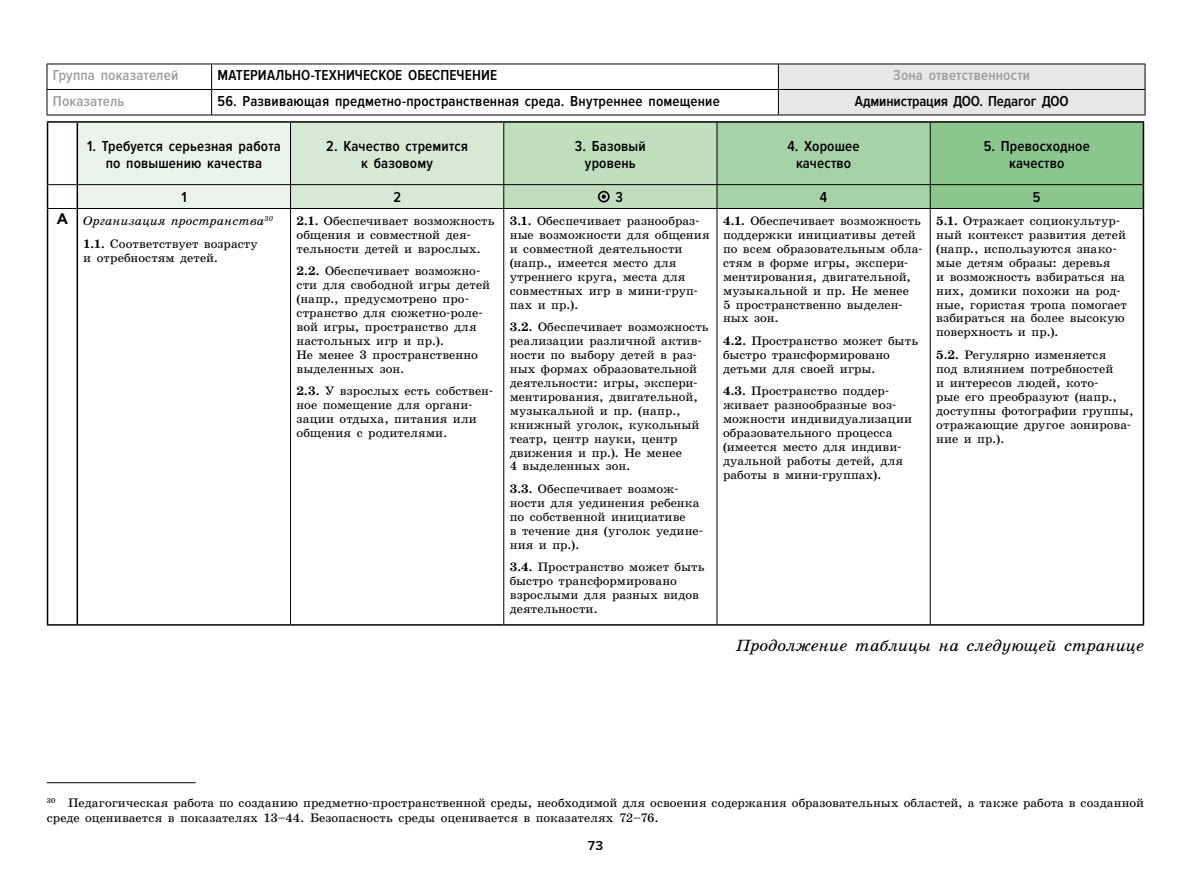
<style>
.page{position:relative;width:1191px;height:893px;background:#fff}
.page>*{position:absolute;margin:0;border:0;box-sizing:border-box;transform-origin:0 0}
.t1{font:italic 16.5px "School Book C San Pin";letter-spacing:-.01em;color:#000}
.t2{font:600 15px/17px "Proxima Nova Cond";letter-spacing:.01em;color:#000;text-align:center}
.t3{font:600 15px "Proxima Nova Cond";letter-spacing:.01em;color:#9d9d9c}
.t4{font:600 15px "Proxima Nova Cond";letter-spacing:-.01em;color:#000}
.t5{font:600 13.5px "Proxima Nova";color:#000}
.t6{font:12.45px/14px "School Book C San Pin";letter-spacing:.005em;color:#000}
.t7{font:italic 12.45px/22.5px "School Book C San Pin";color:#000}
.s1{font-family:"Textbook New";font-weight:700;font-style:normal;font-size:15.3px}
.s2{font-weight:700;font-style:normal}
.s3{font-style:normal}
.s4{font-weight:700}
</style>
<div class="page">
<hr style="left:47px;top:64px;width:165px;height:1px;background:#000">
<hr style="left:212px;top:64px;width:566px;height:1px;background:#000">
<hr style="left:47px;top:89px;width:165px;height:1px;background:#000">
<svg style="left:47px;top:64px;width:1px;height:51px"></svg>
<hr style="left:212px;top:89px;width:566px;height:1px;background:#000">
<svg style="left:211px;top:64px;width:1px;height:51px"></svg>
<div style="left:778px;top:64px;width:367px;height:51px;background:#e7e7e7"></div>
<hr style="left:47px;top:115px;width:165px;height:1px;background:#000">
<hr style="left:212px;top:115px;width:566px;height:1px;background:#000">
<hr style="left:778px;top:115px;width:367px;height:1px;background:#000">
<hr style="left:290px;top:209px;width:1px;height:415px;background:#000">
<hr style="left:503px;top:209px;width:1px;height:415px;background:#000">
<hr style="left:716px;top:209px;width:1px;height:415px;background:#000">
<hr style="left:930px;top:209px;width:1px;height:415px;background:#000">
<hr style="left:77px;top:121px;width:213px;height:2px;background:#000">
<hr style="left:290px;top:121px;width:214px;height:2px;background:#000">
<hr style="left:504px;top:121px;width:213px;height:2px;background:#000">
<hr style="left:717px;top:121px;width:213px;height:2px;background:#000">
<hr style="left:930px;top:121px;width:214px;height:2px;background:#000">
<hr style="left:1142px;top:123px;width:2px;height:62px;background:#000">
<hr style="left:1142px;top:185px;width:2px;height:23px;background:#000">
<hr style="left:1142px;top:208px;width:2px;height:416px;background:#000">
<hr style="left:47px;top:208px;width:1px;height:416px;background:#000">
<hr style="left:77px;top:208px;width:1px;height:416px;background:#000">
<hr style="left:47px;top:121px;width:30px;height:2px;background:#000">
<hr style="left:47px;top:624px;width:30px;height:2px;background:#000">
<hr style="left:77px;top:624px;width:213px;height:2px;background:#000">
<hr style="left:290px;top:624px;width:214px;height:2px;background:#000">
<hr style="left:504px;top:624px;width:213px;height:2px;background:#000">
<hr style="left:717px;top:624px;width:213px;height:2px;background:#000">
<hr style="left:930px;top:624px;width:214px;height:2px;background:#000">
<svg style="left:47px;top:122px;width:1096px;height:87px"></svg>
<hr style="left:47px;top:782px;width:149px;height:1px;background:#000">
<p class="t3" style="left:53px;top:67px;width:127px">Группа показателей</p>
<p class="t2" style="left:218px;top:67px;width:281px">МАТЕРИАЛЬНО-ТЕХНИЧЕСКОЕ ОБЕСПЕЧЕНИЕ</p>
<p class="t3" style="left:893px;top:67px;width:138px">Зона ответственности</p>
<p class="t3" style="left:53px;top:92px;width:73px">Показатель</p>
<p class="t2" style="left:218px;top:93px;width:504px">56. Развивающая предметно-пространственная среда. Внутреннее помещение</p>
<p class="t4" style="left:854px;top:92px;width:215px">Администрация ДОО. Педагог ДОО</p>
<p class="t2" style="left:87px;top:138px;width:195px">1. Требуется серьезная работа по повышению качества</p>
<p class="t2" style="left:326px;top:138px;width:143px">2. Качество стремится к базовому</p>
<p class="t2" style="left:575px;top:138px;width:72px">3. Базовый уровень</p>
<p class="t2" style="left:787px;top:138px;width:74px">4. Хорошее качество</p>
<p class="t2" style="left:983px;top:138px;width:107px">5. Превосходное качество</p>
<p class="t2" style="left:182px;top:189px;width:7px">1</p>
<p class="t2" style="left:393px;top:189px;width:9px">2</p>
<p class="t2" style="left:615px;top:189px;width:9px">3</p>
<p class="t2" style="left:820px;top:189px;width:9px">4</p>
<p class="t2" style="left:1032px;top:189px;width:9px">5</p>
<p class="t7" style="left:83px;top:210px;width:191px;text-indent:-26px"><span class="s1">А</span> Организация пространства<sup>30<br></sup><span class="s2">1.1.</span> <span class="s3">Соответствует возрасту</span></p>
<p class="t6" style="left:83px;top:250px;width:134px">и отребностям детей.</p>
<p class="t6" style="left:936px;top:214px;width:192px"><span class="s4">5.1.</span> Отражает социокультур&shy;ный контекст развития детей (напр. , используются знако&shy;мые детям образы: деревья<br>и возможность взбираться на них, домики похожи на род&shy;ные, гористая тропа помогает взбираться на более высокую поверхность и пр.).</p>
<p class="t6" style="left:936px;top:348px;width:199px"><span class="s4">5.2.</span> Регулярно изменяется<br>под влиянием потребностей<br>и интересов людей, кото-<br>рые его преобразуют (напр. , доступны фотографии группы, отражающие другое зонирова&shy;ние и пр.).</p>
<p class="t6" style="left:723px;top:214px;width:201px"><span class="s4">4.1.</span> Обеспечивает возможность поддержки инициативы детей по всем образовательным обла&shy;стям в форме игры, экспери&shy;ментирования, двигательной, музыкальной и пр. Не менее<br>5 пространственно выделен&shy;ных зон.</p>
<p class="t6" style="left:723px;top:334px;width:196px"><span class="s4">4.2.</span> Пространство может быть быстро трансформировано детьми для своей игры.</p>
<p class="t6" style="left:723px;top:384px;width:191px"><span class="s4">4.3.</span> Пространство поддер&shy;живает разнообразные воз&shy;можности индивидуализации образовательного процесса (имеется место для индиви&shy;дуальной работы детей, для работы в мини-группах).</p>
<p class="t6" style="left:510px;top:214px;width:201px"><span class="s4">3.1.</span> Обеспечивает разнообраз&shy;ные возможности для общения и совместной деятельности (напр. , имеется место для утреннего круга, места для совместных игр в мини-груп&shy;пах и пр.).</p>
<p class="t6" style="left:510px;top:320px;width:200px"><span class="s4">3.2.</span> Обеспечивает возможность реализации различной актив&shy;ности по выбору детей в раз&shy;ных формах образовательной деятельности: игры, экспери&shy;ментирования, двигательной, музыкальной и пр. (напр. , книжный уголок, кукольный театр, центр науки, центр движения и пр.). Не менее<br>4 выделенных зон.</p>
<p class="t6" style="left:510px;top:482px;width:195px"><span class="s4">3.3.</span> Обеспечивает возмож&shy;ности для уединения ребенка по собственной инициативе<br>в течение дня (уголок уедине&shy;ния и пр.).</p>
<p class="t6" style="left:510px;top:560px;width:196px"><span class="s4">3.4.</span> Пространство может быть быстро трансформировано взрослыми для разных видов деятельности.</p>
<p class="t6" style="left:296px;top:214px;width:199px"><span class="s4">2.1.</span> Обеспечивает возможность общения и совместной дея&shy;тельности детей и взрослых.</p>
<p class="t6" style="left:296px;top:264px;width:195px"><span class="s4">2.2.</span> Обеспечивает возможно&shy;сти для свободной игры детей (напр. , предусмотрено про&shy;странство для сюжетно-роле&shy;вой игры, пространство для настольных игр и пр.).<br>Не менее 3 пространственно выделенных зон.</p>
<p class="t6" style="left:296px;top:384px;width:198px"><span class="s4">2.3.</span> У взрослых есть собствен&shy;ное помещение для органи&shy;зации отдыха, питания или общения с родителями.</p>
<h1 class="t1" style="left:736px;top:636px;width:410px">Продолжение таблицы на следующей странице</h1>
<p class="t6" style="left:47px;top:795px;width:1099px;line-height:15.5px"><sup>30</sup> Педагогическая работа по созданию предметно-пространственной среды, необходимой для освоения содержания образовательных областей, а также работа в созданной среде оценивается в показателях 13–44. Безопасность среды оценивается в показателях 72–76.</p>
<p class="t5" style="left:588px;top:838px;width:17px">73</p>
</div>
